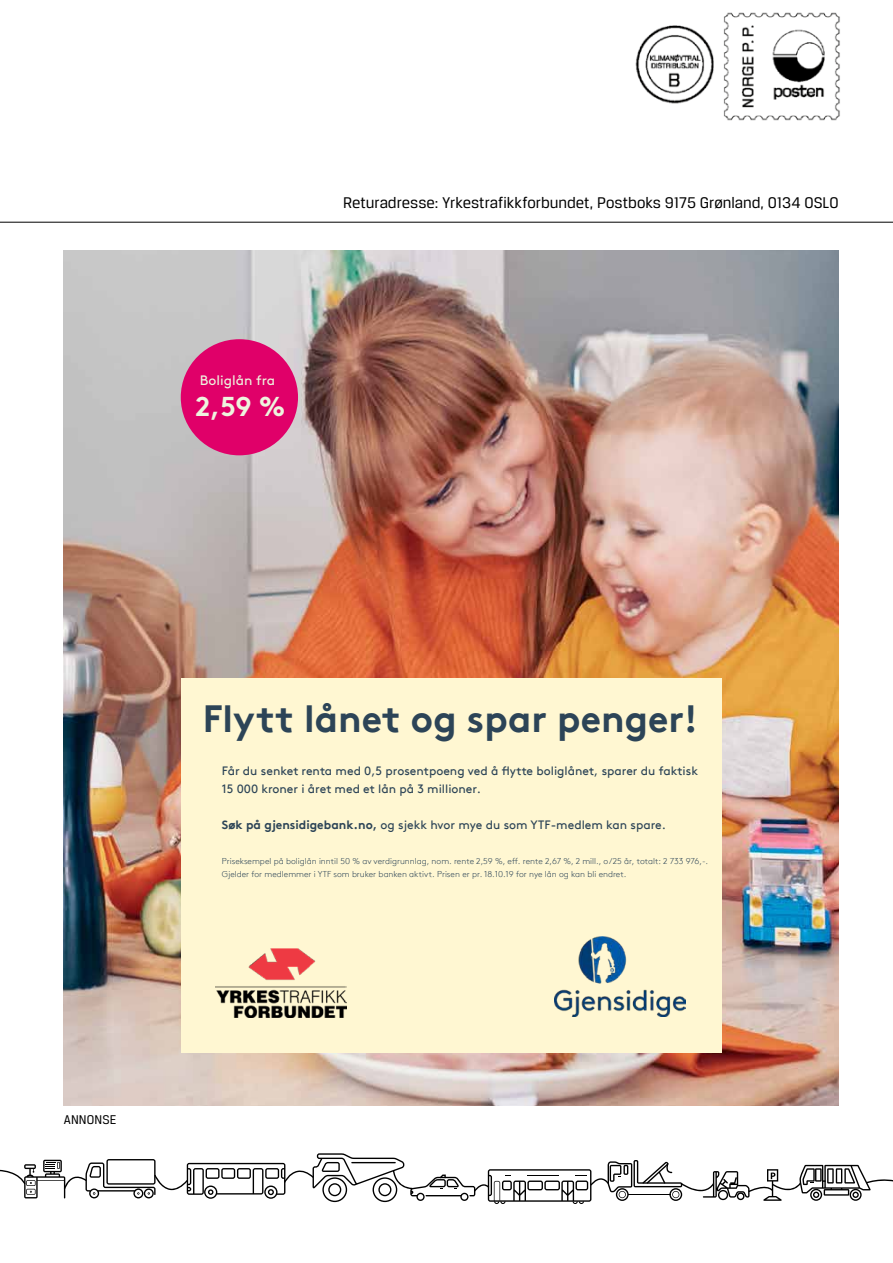
<style>
.page{position:relative;width:893px;height:1263px;background:#fff}
.page>*{position:absolute;margin:0;border:0;box-sizing:border-box;transform-origin:0 0}
.t1{font:700 37.95px "Gjen Brown TT";color:#2c4457}
.t2{font:700 27.3px "Gjen Brown OT";color:#eef4de}
.t3{font:16.5px "Breuer Text";color:#000}
.t4{font:15.15px "Arial";color:#272627}
.t5{font:13.65px "Gjen Brown OT";color:#eef4de}
.t6{font:13.5px "Breuer Text";letter-spacing:.01em;color:#000}
.t7{font:12.15px/18.1px "Gjen Brown TT";color:#2c4457}
.t8{font:300 8.55px/12.9px "Gjen Brown TT";color:#2c4457}
.s1{font-weight:700}
</style>
<div class="page">
<svg style="left:0;top:1153px;width:893px;height:51px"></svg>
<img style="left:635px;top:12px;width:205px;height:109px">
<hr style="left:0;top:222px;width:893px;height:1px;background:#000">
<img style="left:64px;top:251px;width:774px;height:855px">
<div style="left:181px;top:678px;width:540px;height:375px;background:#fff7d2"></div>
<img style="left:555px;top:936px;width:131px;height:81px">
<img style="left:215px;top:948px;width:131px;height:69px">
<div style="left:181px;top:339px;width:117px;height:116px;background:#e00069;border-radius:50%"></div>
<h3 class="t4" style="left:339px;top:187px;width:510px">Returadresse: Yrkestrafikkforbundet, Postboks 9175 Grønland, 0134 OSLO</h3>
<h3 class="t3" style="left:343px;top:194px;width:497px">Returadresse: Yrkestrafikkforbundet, Postboks 9175 Grønland, 0134 OSLO</h3>
<h3 class="t5" style="left:200px;top:369px;width:77px">Boliglån fra</h3>
<h2 class="t2" style="left:195px;top:384px;width:92px">2,59 %</h2>
<h1 class="t1" style="left:203px;top:688px;width:497px">Flytt lånet og spar penger!</h1>
<h3 class="t7" style="left:222px;top:760px;width:478px">Får du senket renta med 0,5 prosentpoeng ved å flytte boliglånet, sparer du faktisk<br>15 000 kroner i året med et lån på 3 millioner.</h3>
<h3 class="t7" style="left:222px;top:815px;width:446px"><span class="s1">Søk på gjensidigebank.no,</span> og sjekk hvor mye du som YTF-medlem kan spare.</h3>
<p class="t8" style="left:222px;top:854px;width:488px">Priseksempel på boliglån inntil 50 % av verdigrunnlag, nom. rente 2,59 %, eff. rente 2,67 %, 2 mill., o/25 år, totalt: 2 733 976,-.<br>Gjelder for medlemmer i YTF som bruker banken aktivt. Prisen er pr. 18.10.19 for nye lån og kan bli endret.</p>
<h3 class="t6" style="left:64px;top:1112px;width:54px">ANNONSE</h3>
</div>
